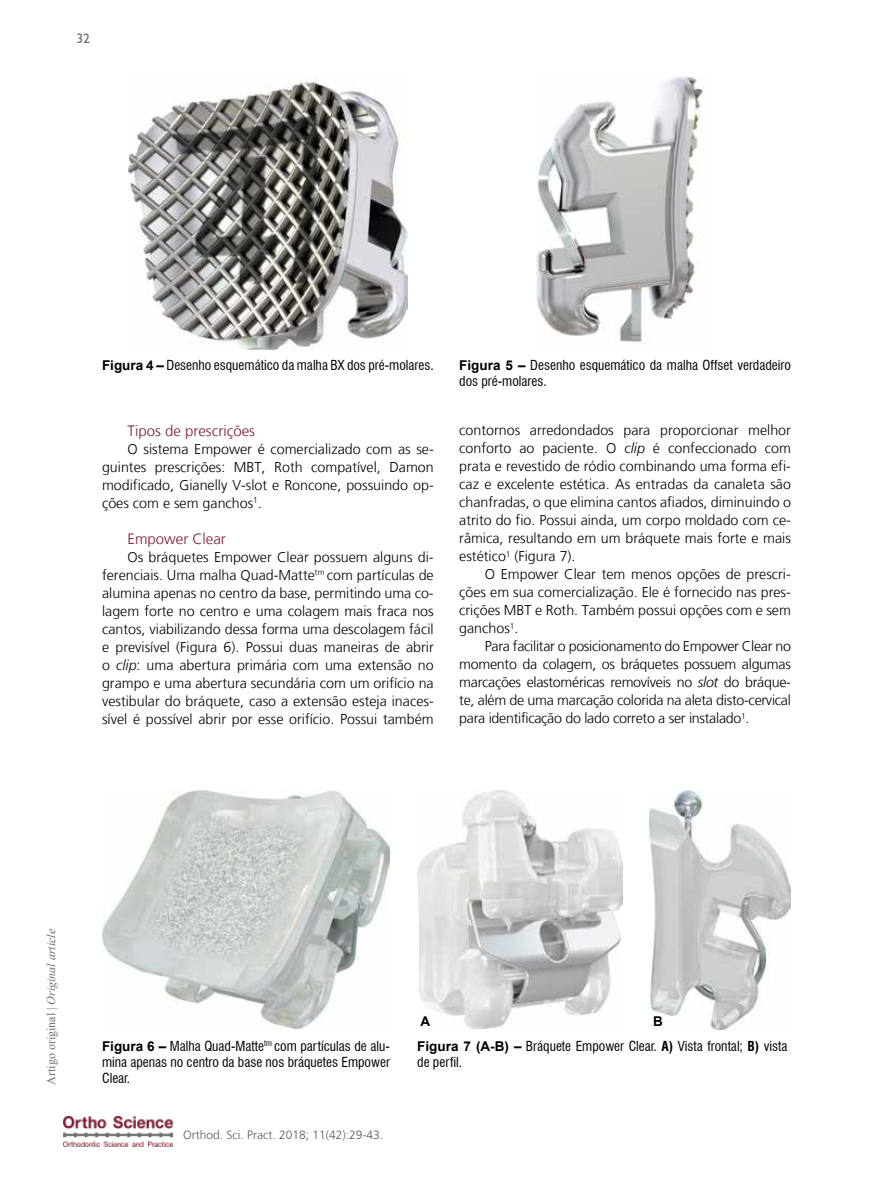
<style>
.page{position:relative;width:893px;height:1191px;background:#fff}
.page>*{position:absolute;margin:0;border:0;box-sizing:border-box;transform-origin:0 0}
.t1{font:300 15px "Frutiger LT";color:#7c193b}
.t2{font:300 14.25px/18px "Frutiger LT";color:#000;text-align:justify}
.t3{font:condensed 13.5px/16.2px "Swiss 721 BT";color:#000}
.t4{font:13.5px "Humanist 521 BT";color:#6d6e71}
.t5{font:700 13.5px "Arial";color:#000}
.t6{font:300 12px "Frutiger LT";color:#58595b}
.t7{font:12px "Times New Roman";color:#6d6e71}
.s1{font-family:"Arial";font-weight:700;font-stretch:normal}
.s2{font-style:italic}
.s3{font-weight:700}
</style>
<div class="page">
<img style="left:64px;top:1116px;width:109px;height:30px">
<img style="left:129px;top:81px;width:278px;height:268px">
<img style="left:536px;top:77px;width:168px;height:266px">
<img style="left:102px;top:790px;width:288px;height:239px">
<img style="left:417px;top:790px;width:205px;height:239px">
<img style="left:649px;top:790px;width:142px;height:239px">
<p class="t4" style="left:76px;top:30px;width:15px">32</p>
<p class="t3" style="left:102px;top:357px;width:333px"><span class="s1">Figura 4 –</span> Desenho esquemático da malha BX dos pré-molares.</p>
<p class="t3" style="left:459px;top:357px;width:333px"><span class="s1">Figura 5 –</span> Desenho esquemático da malha Offset verdadeiro dos pré-molares.</p>
<p class="t1" style="left:128px;top:422px;width:129px">Tipos de prescrições</p>
<p class="t2" style="left:102px;top:440px;width:333px;text-indent:26px">O sistema Empower é comercializado com as se&shy;guintes prescrições: MBT, Roth compatível, Damon modificado, Gianelly V-slot e Roncone, possuindo op&shy;ções com e sem ganchos<sup>1</sup>.</p>
<p class="t1" style="left:128px;top:530px;width:100px">Empower Clear</p>
<p class="t2" style="left:102px;top:548px;width:333px;text-indent:26px">Os bráquetes Empower Clear possuem alguns di&shy;ferenciais. Uma malha Quad-Matte<sup>tm</sup> com partículas de alumina apenas no centro da base, permitindo uma co&shy;lagem forte no centro e uma colagem mais fraca nos cantos, viabilizando dessa forma uma descolagem fácil e previsível (Figura 6). Possui duas maneiras de abrir o <span class="s2">clip</span>: uma abertura primária com uma extensão no grampo e uma abertura secundária com um orifício na vestibular do bráquete, caso a extensão esteja inaces&shy;sível é possível abrir por esse orifício. Possui também</p>
<p class="t2" style="left:459px;top:421px;width:333px">contornos arredondados para proporcionar melhor conforto ao paciente. O <span class="s2">clip</span> é confeccionado com prata e revestido de ródio combinando uma forma efi&shy;caz e excelente estética. As entradas da canaleta são chanfradas, o que elimina cantos afiados, diminuindo o atrito do fio. Possui ainda, um corpo moldado com ce&shy;râmica, resultando em um bráquete mais forte e mais estético<sup>1</sup> (Figura 7).</p>
<p class="t2" style="left:459px;top:565px;width:333px;text-indent:26px">O Empower Clear tem menos opções de prescri&shy;ções em sua comercialização. Ele é fornecido nas pres&shy;crições MBT e Roth. Também possui opções com e sem ganchos<sup>1</sup>.</p>
<p class="t2" style="left:459px;top:637px;width:333px;text-indent:26px">Para facilitar o posicionamento do Empower Clear no momento da colagem, os bráquetes possuem algumas marcações elastoméricas removíveis no <span class="s2">slot</span> do bráque&shy;te, além de uma marcação colorida na aleta disto-cervical para identificação do lado correto a ser instalado<sup>1</sup>.</p>
<p class="t7" style="left:43px;top:1084px;width:157px;rotate:-90deg">Artigo original | <span class="s2">Original article</span></p>
<p class="t5" style="left:421px;top:1012px;width:11px">A</p>
<p class="t5" style="left:653px;top:1012px;width:11px">B</p>
<p class="t3" style="left:102px;top:1037px;width:289px;text-align:justify"><span class="s1">Figura 6 –</span> Malha Quad-Matte<sup>tm</sup> com partículas de alu&shy;mina apenas no centro da base nos bráquetes Empower Clear.</p>
<p class="t3" style="left:417px;top:1037px;width:372px"><span class="s1">Figura 7 (A-B) –</span> Bráquete Empower Clear. <span class="s3">A)</span> Vista frontal; <span class="s3">B)</span> vista de perfil.</p>
<p class="t6" style="left:183px;top:1127px;width:202px">Orthod. Sci. Pract. 2018; 11(42):29-43.</p>
</div>
